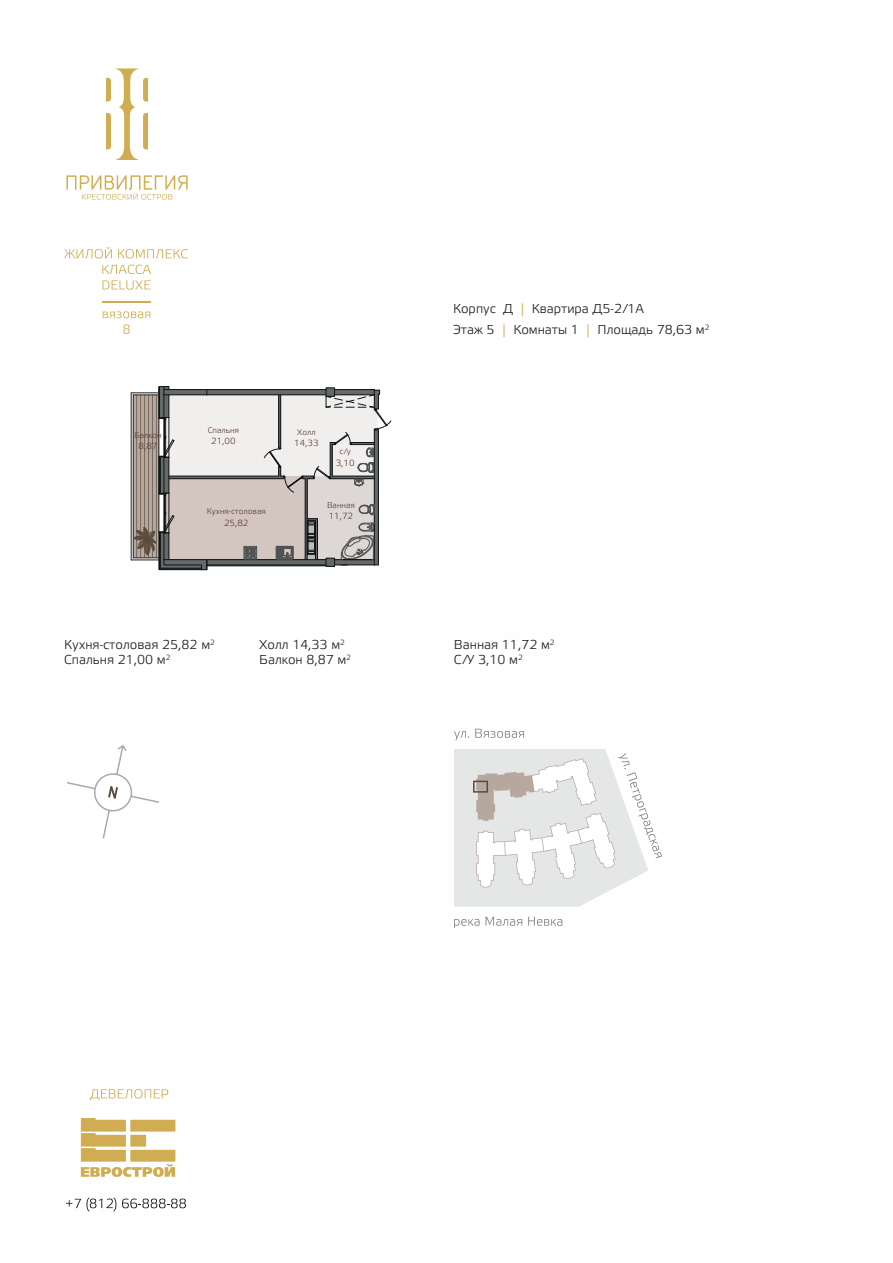
<style>
.page{position:relative;width:893px;height:1263px;background:#fff}
.page>*{position:absolute;margin:0;border:0;box-sizing:border-box;transform-origin:0 0}
.t1{font:300 12.9px/15.5px "Etelka";color:#231f20}
.t2{font:300 8.85px "Etelka";color:#5f3f3a}
.t3{font:300 8.1px "Etelka";color:#5f3f3a}
.s1{color:#d0ad53}
</style>
<div class="page">
<svg style="left:106px;top:68px;width:42px;height:92px"></svg>
<svg style="left:66px;top:175px;width:122px;height:25px"></svg>
<svg style="left:64px;top:247px;width:48px;height:11px"></svg>
<svg style="left:118px;top:249px;width:70px;height:9px"></svg>
<svg style="left:102px;top:265px;width:49px;height:9px"></svg>
<svg style="left:102px;top:280px;width:49px;height:10px"></svg>
<svg style="left:103px;top:311px;width:47px;height:7px"></svg>
<svg style="left:123px;top:324px;width:7px;height:10px"></svg>
<hr style="left:102px;top:301px;width:48px;height:1px;background:#d0ad53">
<svg style="left:67px;top:745px;width:92px;height:94px"></svg>
<svg style="left:66px;top:1197px;width:50px;height:14px"></svg>
<svg style="left:122px;top:1198px;width:64px;height:10px"></svg>
<svg style="left:90px;top:1089px;width:78px;height:11px"></svg>
<svg style="left:81px;top:1118px;width:94px;height:59px"></svg>
<div style="left:133px;top:395px;width:26px;height:163px;background:#b6a89f"></div>
<hr style="left:156px;top:395px;width:1px;height:163px;background:#766b5d">
<hr style="left:152px;top:395px;width:1px;height:163px;background:#766b5d">
<hr style="left:148px;top:395px;width:1px;height:163px;background:#766b5d">
<hr style="left:144px;top:395px;width:1px;height:163px;background:#766b5d">
<hr style="left:140px;top:395px;width:1px;height:163px;background:#766b5d">
<hr style="left:136px;top:395px;width:1px;height:163px;background:#766b5d">
<hr style="left:131px;top:393px;width:1px;height:167px;background:#231f20">
<hr style="left:133px;top:395px;width:1px;height:163px;background:#231f20">
<div style="left:164px;top:393px;width:214px;height:87px;background:#f0efed"></div>
<div style="left:164px;top:476px;width:143px;height:87px;background:#d3c6c1"></div>
<div style="left:306px;top:476px;width:69px;height:87px;background:#ddd8d6"></div>
<svg style="left:207px;top:560px;width:119px;height:5px"></svg>
<div style="left:326px;top:558px;width:9px;height:8px;background:#666969"></div>
<svg style="left:335px;top:560px;width:6px;height:5px"></svg>
<hr style="left:374px;top:430px;width:4px;height:130px;background:#666969">
<hr style="left:305px;top:477px;width:2px;height:83px;background:#666969">
<div style="left:159px;top:456px;width:5px;height:38px;background:#666969"></div>
<div style="left:163px;top:457px;width:6px;height:36px;background:#666969"></div>
<hr style="left:169px;top:476px;width:115px;height:3px;background:#666969">
<div style="left:168px;top:389px;width:206px;height:6px;background:#666969"></div>
<hr style="left:159px;top:494px;width:1px;height:38px;background:#111416">
<hr style="left:169px;top:493px;width:1px;height:40px;background:#111416">
<hr style="left:165px;top:493px;width:1px;height:40px;background:#111416">
<hr style="left:164px;top:493px;width:1px;height:40px;background:#111416">
<hr style="left:378px;top:430px;width:1px;height:130px;background:#111416">
<hr style="left:374px;top:430px;width:1px;height:135px;background:#111416">
<div style="left:326px;top:558px;width:9px;height:8px;border:1px solid #111416"></div>
<div style="left:326px;top:388px;width:9px;height:8px;border:1px solid #111416"></div>
<hr style="left:164px;top:395px;width:43px;height:1px;background:#111416">
<div style="left:164px;top:389px;width:43px;height:6px;border:1px solid #111416"></div>
<hr style="left:169px;top:476px;width:110px;height:1px;background:#111416">
<hr style="left:169px;top:478px;width:115px;height:1px;background:#111416">
<hr style="left:207px;top:389px;width:119px;height:1px;background:#111416">
<hr style="left:335px;top:389px;width:39px;height:1px;background:#111416">
<hr style="left:207px;top:395px;width:119px;height:1px;background:#111416">
<hr style="left:207px;top:559px;width:119px;height:1px;background:#111416">
<hr style="left:335px;top:559px;width:39px;height:1px;background:#111416">
<hr style="left:207px;top:565px;width:119px;height:1px;background:#111416">
<hr style="left:207px;top:566px;width:119px;height:1px;background:#111416">
<hr style="left:335px;top:565px;width:39px;height:1px;background:#111416">
<hr style="left:307px;top:479px;width:1px;height:81px;background:#111416">
<hr style="left:305px;top:479px;width:1px;height:81px;background:#111416">
<svg style="left:359px;top:504px;width:16px;height:11px"></svg>
<div style="left:244px;top:546px;width:13px;height:13px;border:1px solid #4f5252"></div>
<svg style="left:244px;top:547px;width:13px;height:12px"></svg>
<div style="left:276px;top:546px;width:17px;height:13px;border:1px solid #4f5252"></div>
<div style="left:277px;top:548px;width:15px;height:10px;border:1px solid #4f5252"></div>
<svg style="left:278px;top:548px;width:14px;height:9px"></svg>
<svg style="left:341px;top:523px;width:38px;height:43px"></svg>
<svg style="left:264px;top:390px;width:127px;height:102px"></svg>
<hr style="left:164px;top:457px;width:1px;height:36px;background:#111416">
<svg style="left:159px;top:493px;width:10px;height:3px"></svg>
<hr style="left:169px;top:457px;width:1px;height:36px;background:#111416">
<div style="left:159px;top:457px;width:5px;height:37px;border:1px solid #111416"></div>
<hr style="left:159px;top:418px;width:1px;height:38px;background:#111416">
<hr style="left:169px;top:417px;width:1px;height:40px;background:#111416">
<hr style="left:165px;top:418px;width:1px;height:39px;background:#111416">
<hr style="left:164px;top:418px;width:1px;height:39px;background:#111416">
<svg style="left:131px;top:386px;width:39px;height:34px"></svg>
<svg style="left:159px;top:436px;width:15px;height:22px"></svg>
<svg style="left:307px;top:518px;width:11px;height:42px"></svg>
<svg style="left:131px;top:512px;width:76px;height:58px"></svg>
<svg style="left:454px;top:731px;width:15px;height:9px"></svg>
<svg style="left:475px;top:729px;width:49px;height:9px"></svg>
<svg style="left:454px;top:917px;width:68px;height:11px"></svg>
<svg style="left:528px;top:917px;width:34px;height:9px"></svg>
<svg style="left:454px;top:749px;width:208px;height:158px"></svg>
<p class="t3" style="left:134px;top:430px;width:29px">Балкон</p>
<p class="t2" style="left:139px;top:440px;width:20px">8,87</p>
<p class="t3" style="left:208px;top:425px;width:33px">Спальня</p>
<p class="t2" style="left:211px;top:435px;width:26px">21,00</p>
<p class="t3" style="left:207px;top:507px;width:61px">Кухня-столовая</p>
<p class="t2" style="left:224px;top:517px;width:26px">25,82</p>
<p class="t3" style="left:297px;top:427px;width:20px">Холл</p>
<p class="t2" style="left:294px;top:438px;width:26px">14,33</p>
<p class="t3" style="left:340px;top:447px;width:13px">с/у</p>
<p class="t2" style="left:336px;top:457px;width:20px">3,10</p>
<p class="t3" style="left:327px;top:500px;width:29px">Ванная</p>
<p class="t2" style="left:329px;top:511px;width:26px">11,72</p>
<p class="t1" style="left:64px;top:637px;width:152px">Кухня-столовая 25,82 м<sup>2<br></sup>Спальня 21,00 м<sup>2</sup></p>
<p class="t1" style="left:259px;top:637px;width:93px">Холл 14,33 м<sup>2<br></sup>Балкон 8,87 м<sup>2</sup></p>
<p class="t1" style="left:453px;top:298px;width:258px;line-height:21.5px">Корпус Д <span class="s1">|</span> Квартира Д5-2/1А<br>Этаж 5 <span class="s1">|</span> Комнаты 1 <span class="s1">|</span> Площадь 78,63 м<sup>2</sup></p>
<p class="t1" style="left:454px;top:637px;width:102px">Ванная 11,72 м<sup>2<br></sup>С/У 3,10 м<sup>2</sup></p>
</div>
